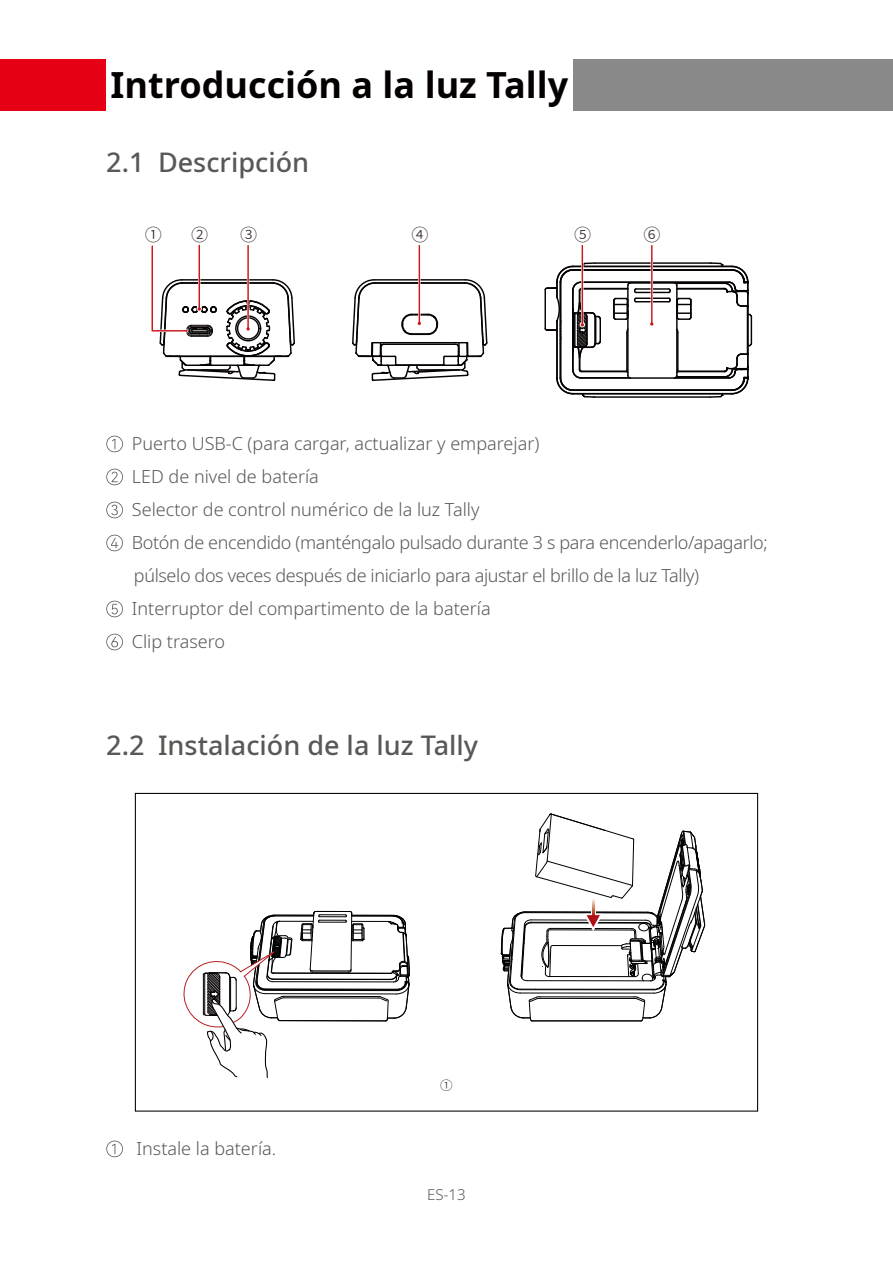
<style>
.page{position:relative;width:893px;height:1263px;background:#fff}
.page>*{position:absolute;margin:0;border:0;box-sizing:border-box;transform-origin:0 0}
.大标题{font:700 36px "Noto Sans";color:#060101}
.一级标题{font:500 27px "Noto Sans";color:#595857}
.t1{font:300 18px "Noto Sans";color:#595857}
.t2{font:300 18px/33px "Noto Sans";letter-spacing:-.02em;color:#595857}
.t3{font:300 17.1px "Source Han Sans CN";color:#231916}
.t4{font:300 15px "Noto Sans";color:#595857}
.t5{font:300 12.45px "Source Han Sans CN";color:#231916}
</style>
<div class="page">
<div style="left:106px;top:60px;width:787px;height:51px;background:#898989"></div>
<div style="left:0;top:60px;width:106px;height:51px;background:#e60013"></div>
<div style="left:106px;top:57px;width:467px;height:56px;background:#fff"></div>
<hr style="left:595px;top:262px;width:115px;height:2px;background:#060202">
<hr style="left:573px;top:266px;width:159px;height:1px;background:#060202">
<hr style="left:573px;top:269px;width:159px;height:2px;background:#060202">
<hr style="left:581px;top:281px;width:148px;height:2px;background:#060202">
<hr style="left:676px;top:283px;width:49px;height:1px;background:#060202">
<hr style="left:677px;top:288px;width:48px;height:2px;background:#060202">
<hr style="left:582px;top:288px;width:46px;height:2px;background:#060202">
<hr style="left:676px;top:285px;width:2px;height:90px;background:#060202">
<hr style="left:678px;top:370px;width:47px;height:2px;background:#060202">
<hr style="left:582px;top:370px;width:45px;height:2px;background:#060202">
<hr style="left:676px;top:376px;width:49px;height:2px;background:#060202">
<hr style="left:581px;top:377px;width:49px;height:2px;background:#060202">
<hr style="left:675px;top:377px;width:54px;height:2px;background:#060202">
<hr style="left:630px;top:377px;width:44px;height:2px;background:#060202">
<hr style="left:627px;top:285px;width:2px;height:90px;background:#060202">
<hr style="left:626px;top:332px;width:2px;height:38px;background:#060202">
<hr style="left:573px;top:389px;width:159px;height:2px;background:#060202">
<hr style="left:573px;top:393px;width:159px;height:1px;background:#060202">
<hr style="left:595px;top:396px;width:115px;height:2px;background:#060202">
<svg style="left:676px;top:327px;width:3px;height:7px"></svg>
<svg style="left:626px;top:327px;width:3px;height:7px"></svg>
<hr style="left:636px;top:288px;width:33px;height:2px;background:#060202">
<hr style="left:636px;top:292px;width:33px;height:1px;background:#060202">
<hr style="left:636px;top:297px;width:33px;height:2px;background:#060202">
<hr style="left:636px;top:301px;width:33px;height:1px;background:#060202">
<svg style="left:612px;top:281px;width:25px;height:40px"></svg>
<svg style="left:667px;top:281px;width:26px;height:40px"></svg>
<svg style="left:625px;top:368px;width:7px;height:11px"></svg>
<svg style="left:673px;top:368px;width:6px;height:11px"></svg>
<svg style="left:709px;top:262px;width:44px;height:136px"></svg>
<svg style="left:151px;top:244px;width:144px;height:137px"></svg>
<hr style="left:419px;top:246px;width:1px;height:77px;background:#c8171e">
<svg style="left:352px;top:278px;width:136px;height:103px"></svg>
<hr style="left:651px;top:245px;width:2px;height:79px;background:#fff">
<hr style="left:651px;top:246px;width:1px;height:78px;background:#c8171e">
<svg style="left:650px;top:321px;width:4px;height:5px"></svg>
<hr style="left:582px;top:246px;width:1px;height:79px;background:#c8171e">
<svg style="left:544px;top:261px;width:58px;height:137px"></svg>
<svg style="left:106px;top:436px;width:17px;height:16px"></svg>
<svg style="left:106px;top:469px;width:17px;height:16px"></svg>
<svg style="left:106px;top:502px;width:17px;height:16px"></svg>
<svg style="left:106px;top:535px;width:17px;height:16px"></svg>
<svg style="left:106px;top:601px;width:17px;height:16px"></svg>
<svg style="left:106px;top:634px;width:17px;height:16px"></svg>
<svg style="left:500px;top:813px;width:205px;height:209px"></svg>
<hr style="left:284px;top:996px;width:94px;height:1px;background:#000">
<hr style="left:265px;top:993px;width:131px;height:1px;background:#000">
<hr style="left:352px;top:916px;width:41px;height:1px;background:#000">
<hr style="left:280px;top:921px;width:33px;height:1px;background:#000">
<hr style="left:352px;top:921px;width:36px;height:1px;background:#000">
<hr style="left:273px;top:981px;width:121px;height:1px;background:#000">
<hr style="left:274px;top:916px;width:40px;height:1px;background:#000">
<hr style="left:273px;top:973px;width:117px;height:1px;background:#000">
<hr style="left:273px;top:979px;width:117px;height:1px;background:#000">
<hr style="left:273px;top:972px;width:117px;height:1px;background:#000">
<hr style="left:265px;top:989px;width:131px;height:1px;background:#000">
<hr style="left:265px;top:990px;width:131px;height:1px;background:#000">
<hr style="left:265px;top:988px;width:131px;height:1px;background:#000">
<hr style="left:284px;top:997px;width:94px;height:1px;background:#000">
<hr style="left:275px;top:915px;width:39px;height:1px;background:#000">
<hr style="left:352px;top:915px;width:41px;height:1px;background:#000">
<svg style="left:300px;top:911px;width:65px;height:62px"></svg>
<hr style="left:280px;top:1020px;width:106px;height:1px;background:#000">
<svg style="left:378px;top:915px;width:32px;height:107px"></svg>
<svg style="left:183px;top:914px;width:110px;height:164px"></svg>
<svg style="left:106px;top:1140px;width:17px;height:17px"></svg>
<p class="大标题" style="left:111px;top:59px;width:459px">Introducción a la luz Tally</p>
<p class="一级标题" style="left:106px;top:143px;width:204px">2.1 Descripción</p>
<p class="t3" style="left:145px;top:225px;width:19px">①</p>
<p class="t3" style="left:191px;top:225px;width:19px">②</p>
<p class="t3" style="left:240px;top:225px;width:19px">③</p>
<p class="t3" style="left:411px;top:225px;width:19px">④</p>
<p class="t3" style="left:574px;top:225px;width:19px">⑤</p>
<p class="t3" style="left:643px;top:225px;width:19px">⑥</p>
<p class="t1" style="left:132px;top:431px;width:409px">Puerto USB-C (para cargar, actualizar y emparejar)</p>
<p class="t1" style="left:132px;top:464px;width:189px">LED de nivel de batería</p>
<p class="t1" style="left:132px;top:497px;width:349px">Selector de control numérico de la luz Tally</p>
<p class="t2" style="left:132px;top:526px;width:637px">Botón de encendido (manténgalo pulsado durante 3 s para encenderlo/apagarlo; púlselo dos veces después de iniciarlo para ajustar el brillo de la luz Tally)</p>
<p class="t1" style="left:132px;top:596px;width:360px">Interruptor del compartimento de la batería</p>
<p class="t1" style="left:132px;top:629px;width:95px">Clip trasero</p>
<p class="一级标题" style="left:106px;top:726px;width:373px">2.2 Instalación de la luz Tally</p>
<p class="t1" style="left:137px;top:1136px;width:141px">Instale la batería.</p>
<p class="t5" style="left:440px;top:1078px;width:14px">①</p>
<p class="t4" style="left:427px;top:1184px;width:40px">ES-13</p>
</div>
